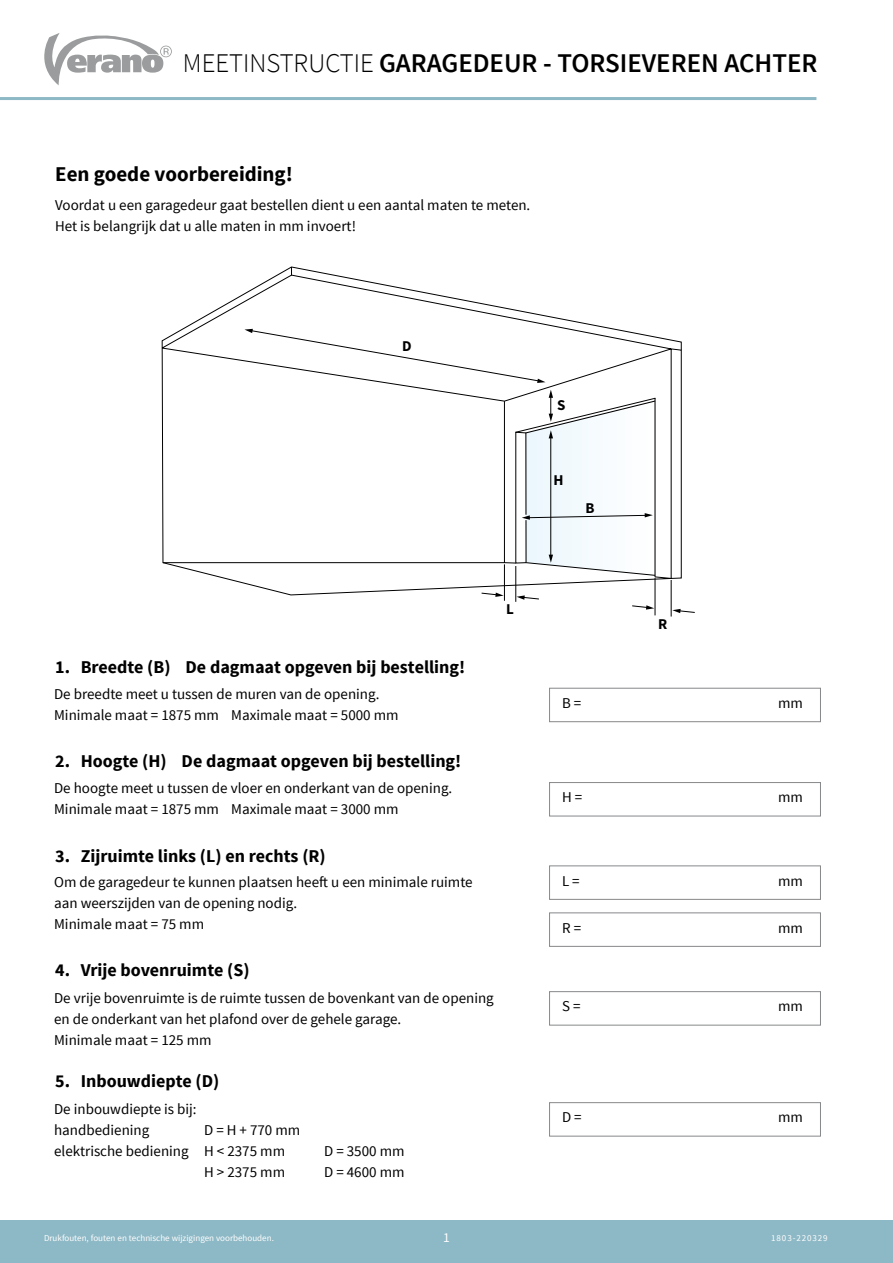
<style>
.page{position:relative;width:893px;height:1263px;background:#fff}
.page>*{position:absolute;margin:0;border:0;box-sizing:border-box;transform-origin:0 0}
.t1{font:600 27px "Source Sans Pro";color:#000}
.t2{font:700 21px "Source Sans Pro";color:#000}
.t3{font:700 18px "Source Sans Pro";color:#000}
.t4{font:15px/21px "Source Sans Pro";color:#000}
.t5{font:700 15px "Source Sans Pro";color:#000}
.t6{font:13.5px "Source Sans Pro";color:#fff}
.t7{font:9px "Source Sans Pro";color:#fff}
.t8{font:9px "Source Sans Pro";letter-spacing:.1em;color:#fff}
.s1{font-weight:300}
</style>
<div class="page">
<div style="left:0;top:1220px;width:893px;height:43px;background:#8db8c5"></div>
<svg style="left:44px;top:33px;width:128px;height:52px"></svg>
<hr style="left:0;top:97px;width:816px;height:3px;background:#8db8c5">
<svg style="left:162px;top:266px;width:509px;height:329px"></svg>
<svg style="left:163px;top:563px;width:341px;height:1px"></svg>
<hr style="left:163px;top:562px;width:341px;height:1px;background:#000">
<hr style="left:655px;top:578px;width:1px;height:37px;background:#000">
<hr style="left:671px;top:580px;width:1px;height:36px;background:#000">
<hr style="left:504px;top:564px;width:1px;height:37px;background:#000">
<hr style="left:515px;top:566px;width:1px;height:36px;background:#000">
<svg style="left:244px;top:329px;width:438px;height:250px"></svg>
<svg style="left:632px;top:605px;width:22px;height:5px"></svg>
<svg style="left:672px;top:609px;width:23px;height:4px"></svg>
<svg style="left:481px;top:592px;width:23px;height:5px"></svg>
<svg style="left:516px;top:595px;width:23px;height:5px"></svg>
<div style="left:549px;top:688px;width:272px;height:34px;border:1px solid #87888a"></div>
<div style="left:549px;top:782px;width:272px;height:34px;border:1px solid #87888a"></div>
<div style="left:549px;top:865px;width:272px;height:35px;border:1px solid #87888a"></div>
<div style="left:549px;top:912px;width:272px;height:35px;border:1px solid #87888a"></div>
<div style="left:549px;top:991px;width:272px;height:34px;border:1px solid #87888a"></div>
<div style="left:549px;top:1102px;width:272px;height:34px;border:1px solid #87888a"></div>
<h1 class="t1" style="left:183px;top:46px;width:636px"><span class="s1">MEETINSTRUCTIE</span> GARAGEDEUR - TORSIEVEREN ACHTER</h1>
<h2 class="t2" style="left:55px;top:160px;width:239px">Een goede voorbereiding!</h2>
<p class="t4" style="left:55px;top:195px;width:477px">Voordat u een garagedeur gaat bestellen dient u een aantal maten te meten.<br>Het is belangrijk dat u alle maten in mm invoert!</p>
<p class="t5" style="left:402px;top:336px;width:11px">D</p>
<p class="t3" style="left:55px;top:655px;width:412px">1. Breedte (B) De dagmaat opgeven bij bestelling!</p>
<p class="t4" style="left:54px;top:684px;width:346px">De breedte meet u tussen de muren van de opening.<br>Minimale maat = 1875 mm Maximale maat = 5000 mm</p>
<p class="t3" style="left:55px;top:749px;width:408px">2. Hoogte (H) De dagmaat opgeven bij bestelling!</p>
<p class="t4" style="left:54px;top:778px;width:400px">De hoogte meet u tussen de vloer en onderkant van de opening.<br>Minimale maat = 1875 mm Maximale maat = 3000 mm</p>
<p class="t3" style="left:55px;top:844px;width:272px">3. Zijruimte links (L) en rechts (R)</p>
<p class="t4" style="left:54px;top:872px;width:420px">Om de garagedeur te kunnen plaatsen heeft u een minimale ruimte aan weerszijden van de opening nodig.<br>Minimale maat = 75 mm</p>
<p class="t3" style="left:55px;top:958px;width:196px">4. Vrije bovenruimte (S)</p>
<p class="t5" style="left:506px;top:599px;width:9px">L</p>
<p class="t5" style="left:557px;top:395px;width:10px">S</p>
<p class="t5" style="left:554px;top:470px;width:12px">H</p>
<p class="t5" style="left:585px;top:498px;width:11px">B</p>
<p class="t5" style="left:658px;top:614px;width:11px">R</p>
<p class="t4" style="left:562px;top:693px;width:21px">B =</p>
<p class="t4" style="left:778px;top:693px;width:26px">mm</p>
<p class="t4" style="left:562px;top:787px;width:22px">H =</p>
<p class="t4" style="left:778px;top:787px;width:26px">mm</p>
<p class="t4" style="left:562px;top:870px;width:19px">L =</p>
<p class="t4" style="left:778px;top:870px;width:26px">mm</p>
<p class="t4" style="left:562px;top:917px;width:21px">R =</p>
<p class="t4" style="left:778px;top:917px;width:26px">mm</p>
<p class="t4" style="left:54px;top:987px;width:441px">De vrije bovenruimte is de ruimte tussen de bovenkant van de opening en de onderkant van het plafond over de gehele garage.<br>Minimale maat = 125 mm</p>
<p class="t4" style="left:562px;top:996px;width:20px">S =</p>
<p class="t4" style="left:778px;top:996px;width:26px">mm</p>
<p class="t3" style="left:55px;top:1070px;width:166px">5. Inbouwdiepte (D)</p>
<p class="t4" style="left:54px;top:1098px;width:144px">De inbouwdiepte is bij: handbediening</p>
<p class="t4" style="left:54px;top:1119px;width:248px;text-indent:150px">D = H + 770 mm elektrische bediening H &lt; 2375 mm</p>
<p class="t4" style="left:324px;top:1140px;width:82px">D = 3500 mm</p>
<p class="t4" style="left:204px;top:1161px;width:82px">H &gt; 2375 mm</p>
<p class="t4" style="left:324px;top:1161px;width:82px">D = 4600 mm</p>
<p class="t4" style="left:562px;top:1107px;width:21px">D =</p>
<p class="t4" style="left:778px;top:1107px;width:26px">mm</p>
<p class="t7" style="left:44px;top:1233px;width:231px">Drukfouten, fouten en technische wijzigingen voorbehouden.</p>
<p class="t6" style="left:443px;top:1229px;width:8px">1</p>
<p class="t8" style="left:771px;top:1233px;width:58px">1803-220329</p>
</div>
